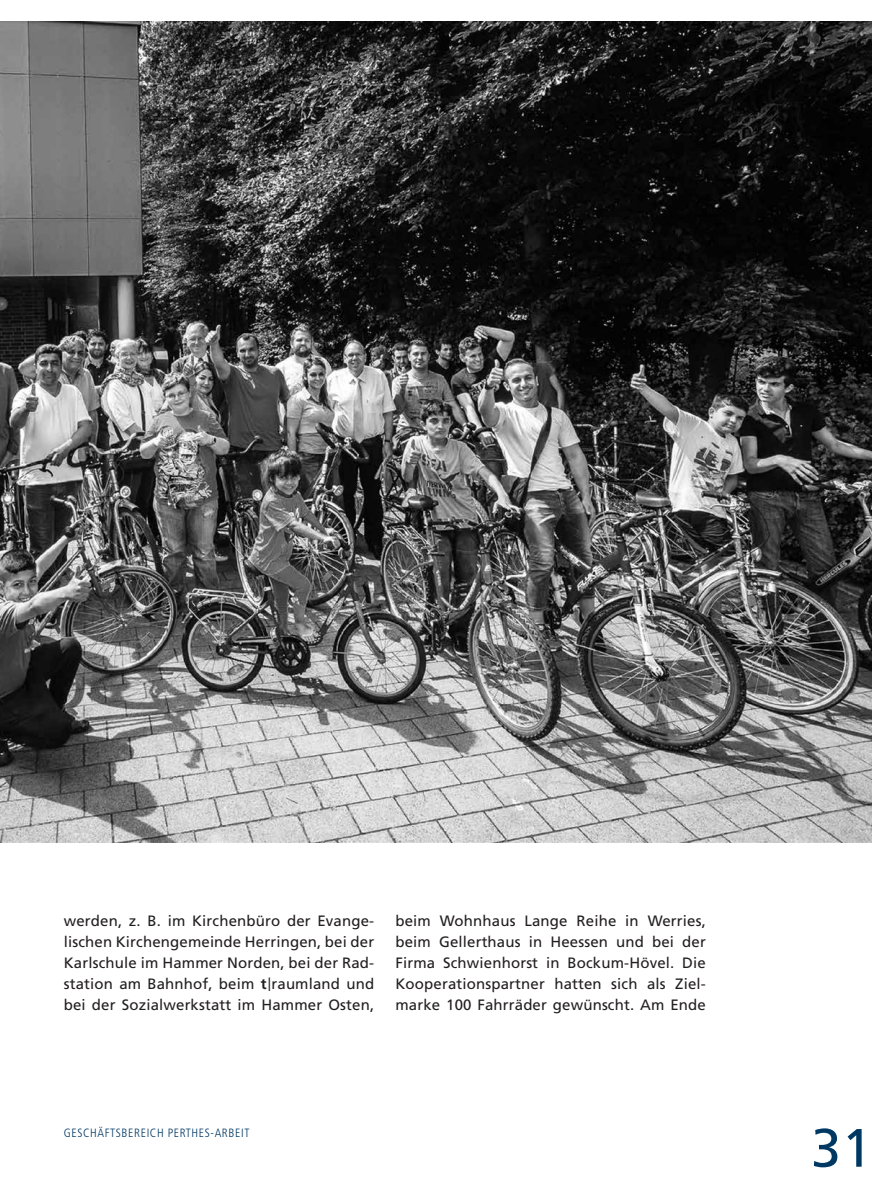
<style>
.page{position:relative;width:893px;height:1191px;background:#fff}
.page>*{position:absolute;margin:0;border:0;box-sizing:border-box;transform-origin:0 0}
.t1{font:54px "Frutiger LT Std";color:#003864}
.t2{font:15px/21px "Frutiger LT Std";letter-spacing:.01em;color:#231f20;text-align:justify}
.t3{font:300 condensed 12px "Frutiger LT Std";letter-spacing:.05em;color:#003864}
.s1{font-weight:700}
.s2{font-weight:300;font-size:18px}
</style>
<div class="page">
<img style="left:0;top:21px;width:872px;height:821px">
<p class="t2" style="left:64px;top:910px;width:312px">werden, z. B. im Kirchenbüro der Evange&shy;lischen Kirchengemeinde Herringen, bei der Karlschule im Hammer Norden, bei der Rad&shy;station am Bahnhof, beim <span class="s1">t</span><span class="s2">l</span>raumland und bei der Sozialwerkstatt im Hammer Osten,</p>
<p class="t2" style="left:395px;top:910px;width:312px">beim Wohnhaus Lange Reihe in Werries, beim Gellerthaus in Heessen und bei der Firma Schwienhorst in Bockum-Hövel. Die Kooperationspartner hatten sich als Ziel&shy;marke 100 Fahrräder gewünscht. Am Ende</p>
<p class="t3" style="left:64px;top:1125px;width:187px">GESCHÄFTSBEREICH PERTHES-ARBEIT</p>
<h1 class="t1" style="left:811px;top:1116px;width:62px">31</h1>
</div>
